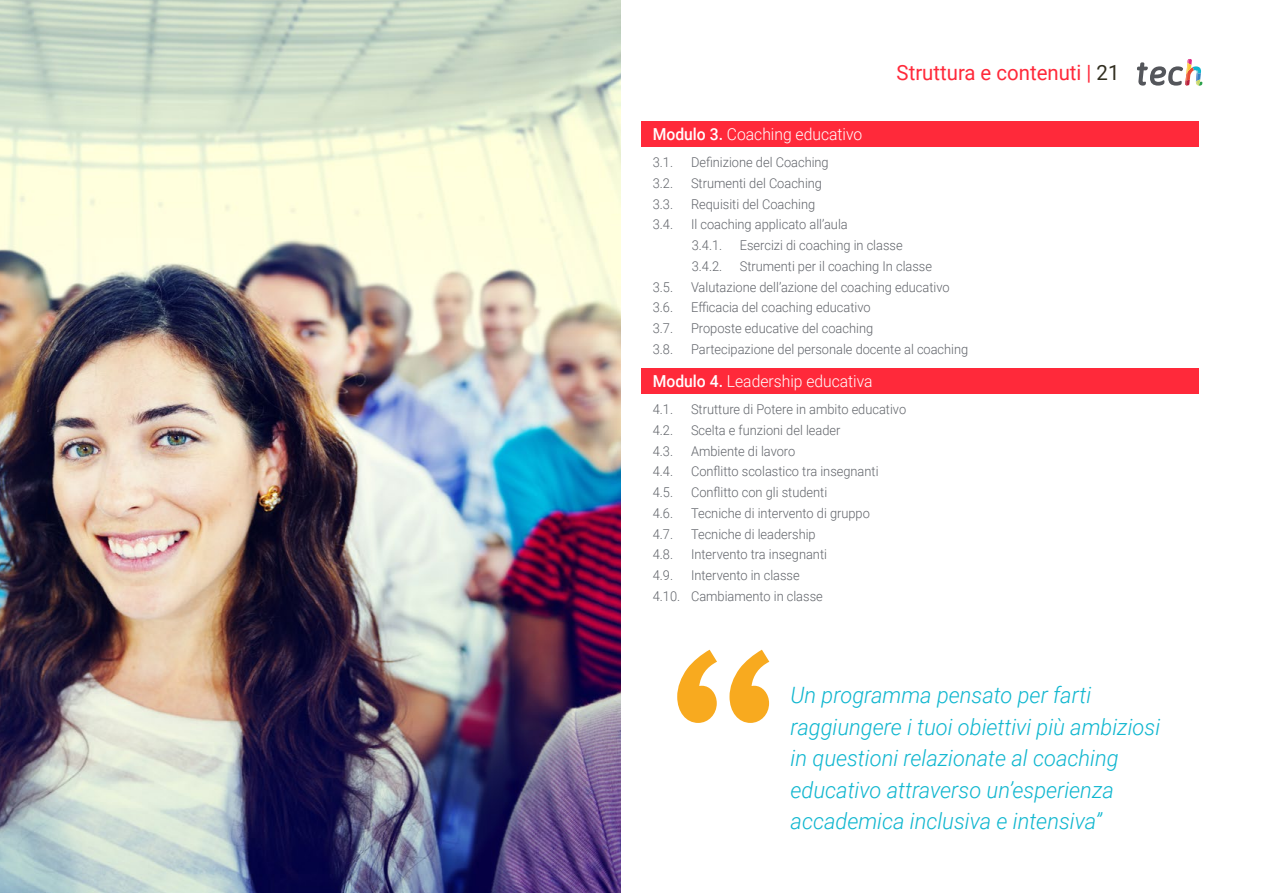
<style>
.page{position:relative;width:1263px;height:893px;background:#fff}
.page>*{position:absolute;margin:0;border:0;box-sizing:border-box;transform-origin:0 0}
.t1{font:italic 300 22.5px/31.5px "Roboto";color:#0fb6cf}
.t2{font:21px "Roboto";color:#ff293a}
.t3{font:300 16.5px "Roboto";color:#fff;scale:.95 1}
.t4{font:300 13.5px/20.7px "Roboto";color:#61646a;scale:.95 1}
.s1{color:#312e20}
.s2{font-weight:500}
</style>
<div class="page">
<img style="left:0;top:0;width:621px;height:893px">
<div style="left:642px;top:121px;width:557px;height:25px;background:#ff293a"></div>
<div style="left:642px;top:368px;width:557px;height:25px;background:#ff293a"></div>
<svg style="left:1137px;top:59px;width:65px;height:27px"></svg>
<svg style="left:677px;top:650px;width:92px;height:73px"></svg>
<h2 class="t2" style="left:897px;top:57px;width:224px">Struttura e contenuti | <span class="s1">21</span></h2>
<p class="t3" style="left:653px;top:123px;width:222px"><span class="s2">Modulo 3.</span> Coaching educativo</p>
<p class="t4" style="left:653px;top:151px;width:23px">3.1.</p>
<p class="t4" style="left:691px;top:151px;width:146px">Definizione del Coaching</p>
<p class="t4" style="left:653px;top:172px;width:23px">3.2.</p>
<p class="t4" style="left:691px;top:172px;width:139px">Strumenti del Coaching</p>
<p class="t4" style="left:653px;top:193px;width:23px">3.3.</p>
<p class="t4" style="left:691px;top:193px;width:132px">Requisiti del Coaching</p>
<p class="t4" style="left:653px;top:214px;width:23px">3.4.</p>
<p class="t4" style="left:691px;top:214px;width:166px">Il coaching applicato all’aula<br>3.4.1.</p>
<p class="t4" style="left:740px;top:234px;width:173px">Esercizi di coaching in classe</p>
<p class="t4" style="left:692px;top:255px;width:34px">3.4.2.</p>
<p class="t4" style="left:740px;top:255px;width:204px">Strumenti per il coaching In classe</p>
<p class="t4" style="left:653px;top:276px;width:23px">3.5.</p>
<p class="t4" style="left:691px;top:276px;width:274px">Valutazione dell’azione del coaching educativo</p>
<p class="t4" style="left:653px;top:297px;width:23px">3.6.</p>
<p class="t4" style="left:691px;top:297px;width:191px">Efficacia del coaching educativo</p>
<p class="t4" style="left:653px;top:317px;width:23px">3.7.</p>
<p class="t4" style="left:691px;top:317px;width:193px">Proposte educative del coaching</p>
<p class="t4" style="left:653px;top:338px;width:23px">3.8.</p>
<p class="t4" style="left:691px;top:338px;width:293px">Partecipazione del personale docente al coaching</p>
<p class="t3" style="left:653px;top:370px;width:233px"><span class="s2">Modulo 4.</span> Leadership educativa</p>
<p class="t4" style="left:653px;top:398px;width:23px">4.1.</p>
<p class="t4" style="left:691px;top:398px;width:228px">Strutture di Potere in ambito educativo</p>
<p class="t4" style="left:653px;top:419px;width:23px">4.2.</p>
<p class="t4" style="left:691px;top:419px;width:159px">Scelta e funzioni del leader</p>
<p class="t4" style="left:653px;top:440px;width:23px">4.3.</p>
<p class="t4" style="left:691px;top:440px;width:111px">Ambiente di lavoro</p>
<p class="t4" style="left:653px;top:461px;width:23px">4.4.</p>
<p class="t4" style="left:691px;top:461px;width:199px">Conflitto scolastico tra insegnanti</p>
<p class="t4" style="left:653px;top:481px;width:23px">4.5.</p>
<p class="t4" style="left:691px;top:481px;width:145px">Conflitto con gli studenti</p>
<p class="t4" style="left:653px;top:502px;width:23px">4.6.</p>
<p class="t4" style="left:691px;top:502px;width:190px">Tecniche di intervento di gruppo</p>
<p class="t4" style="left:653px;top:523px;width:23px">4.7.</p>
<p class="t4" style="left:691px;top:523px;width:133px">Tecniche di leadership</p>
<p class="t4" style="left:653px;top:544px;width:23px">4.8.</p>
<p class="t4" style="left:691px;top:544px;width:145px">Intervento tra insegnanti</p>
<p class="t4" style="left:653px;top:564px;width:23px">4.9.</p>
<p class="t4" style="left:653px;top:564px;width:180px;text-indent:38px">Intervento in classe<br>4.10. Cambiamento in classe</p>
<h1 class="t1" style="left:791px;top:679px;width:371px">Un programma pensato per farti raggiungere i tuoi obiettivi più ambiziosi in questioni relazionate al coaching educativo attraverso un’esperienza accademica inclusiva e intensiva”</h1>
</div>
